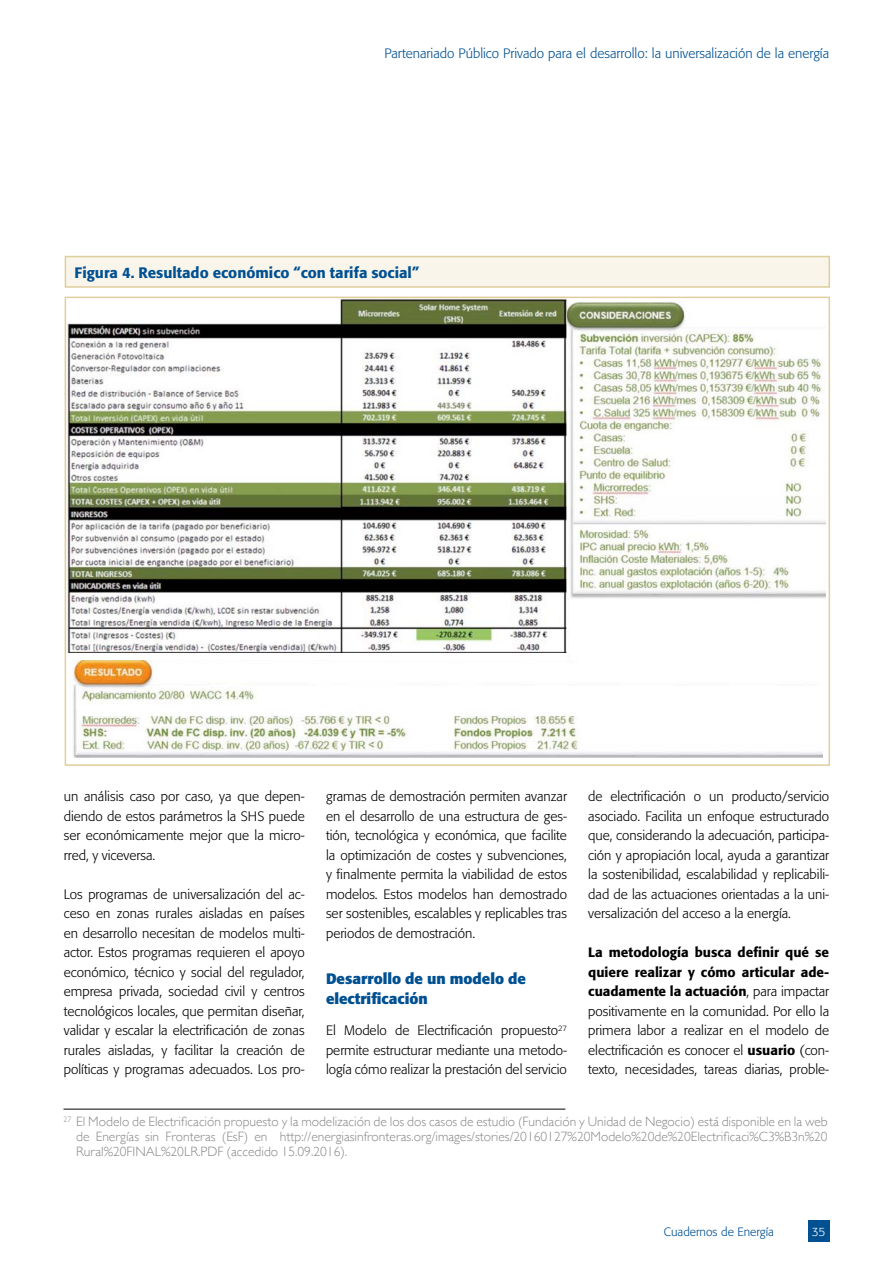
<style>
.page{position:relative;width:893px;height:1263px;background:#fff}
.page>*{position:absolute;margin:0;border:0;box-sizing:border-box;transform-origin:0 0}
.t1{font:500 15px "Formata";color:#005092}
.t2{font:700 15px/19.5px "Formata";color:#005092}
.t3{font:300 13.5px/19.5px "Formata";color:#000;text-align:justify}
.t4{font:300 13.5px/15px "Gill Sans";color:#878787;text-align:justify}
.t5{font:300 13.5px "Formata";color:#005092}
.t6{font:300 12px "Formata";color:#005092}
.t7{font:300 12px "Formata";color:#fff}
.s1{font-weight:500}
</style>
<div class="page">
<div style="left:808px;top:1220px;width:21px;height:22px;background:#005092"></div>
<img style="left:68px;top:300px;width:499px;height:352px">
<hr style="left:64px;top:1109px;width:501px;height:1px;background:#000">
<div style="left:65px;top:297px;width:765px;height:469px;border:2px solid #e0cf9c"></div>
<div style="left:65px;top:257px;width:764px;height:30px;background:#f9f5eb"></div>
<div style="left:65px;top:256px;width:765px;height:32px;border:2px solid #e0cf9c"></div>
<img style="left:72px;top:660px;width:750px;height:98px">
<img style="left:567px;top:301px;width:259px;height:298px">
<p class="t5" style="left:384px;top:46px;width:446px">Partenariado Público Privado para el desarrollo: la universalización de la energía</p>
<p class="t1" style="left:75px;top:263px;width:346px">Figura 4. Resultado económico “con tarifa social”</p>
<p class="t3" style="left:326px;top:787px;width:242px">gramas de demostración permiten avanzar en el desarrollo de una estructura de ges&shy;tión, tecnológica y económica, que facilite la optimización de costes y subvenciones, y finalmente permita la viabilidad de estos modelos. Estos modelos han demostrado ser sostenibles, escalables y replicables tras periodos de demostración.</p>
<p class="t2" style="left:326px;top:969px;width:201px">Desarrollo de un modelo de electrificación</p>
<p class="t3" style="left:326px;top:1021px;width:242px">El Modelo de Electrificación propuesto<sup>27 </sup>permite estructurar mediante una metodo&shy;logía cómo realizar la prestación del servicio</p>
<p class="t4" style="left:76px;top:1114px;width:753px;text-indent:-13px"><sup>27</sup> El Modelo de Electrificación propuesto y la modelización de los dos casos de estudio (Fundación y Unidad de Negocio) está disponible en la web de Energías sin Fronteras (EsF) en http://energiasinfronteras.org/images/stories/20160127%20Modelo%20de%20Electrifi caci%C3%B3n%20<br>Rural%20FINAL%20LR.PDF (accedido 15.09.2016).</p>
<p class="t3" style="left:64px;top:787px;width:242px">un análisis caso por caso, ya que depen&shy;diendo de estos parámetros la SHS puede ser económicamente mejor que la micro&shy;rred, y viceversa.</p>
<p class="t3" style="left:64px;top:884px;width:242px">Los programas de universalización del ac&shy;ceso en zonas rurales aisladas en países en desarrollo necesitan de modelos multi&shy;actor. Estos programas requieren el apoyo económico, técnico y social del regulador, empresa privada, sociedad civil y centros tecnológicos locales, que permitan diseñar, validar y escalar la electrificación de zonas rurales aisladas, y facilitar la creación de políticas y programas adecuados. Los pro-</p>
<p class="t3" style="left:588px;top:787px;width:242px">de electrificación o un producto/servicio asociado. Facilita un enfoque estructurado que, considerando la adecuación, participa&shy;ción y apropiación local, ayuda a garantizar la sostenibilidad, escalabilidad y replicabili&shy;dad de las actuaciones orientadas a la uni&shy;versalización del acceso a la energía.</p>
<p class="t3" style="left:588px;top:943px;width:242px"><span class="s1">La metodología busca definir qué se quiere realizar y cómo articular ade&shy;cuadamente la actuación</span>, para impactar positivamente en la comunidad. Por ello la primera labor a realizar en el modelo de electrificación es conocer el <span class="s1">usuario</span> (con&shy;texto, necesidades, tareas diarias, proble-</p>
<p class="t6" style="left:664px;top:1224px;width:112px">Cuadernos de Energía</p>
<p class="t7" style="left:812px;top:1224px;width:15px">35</p>
</div>
